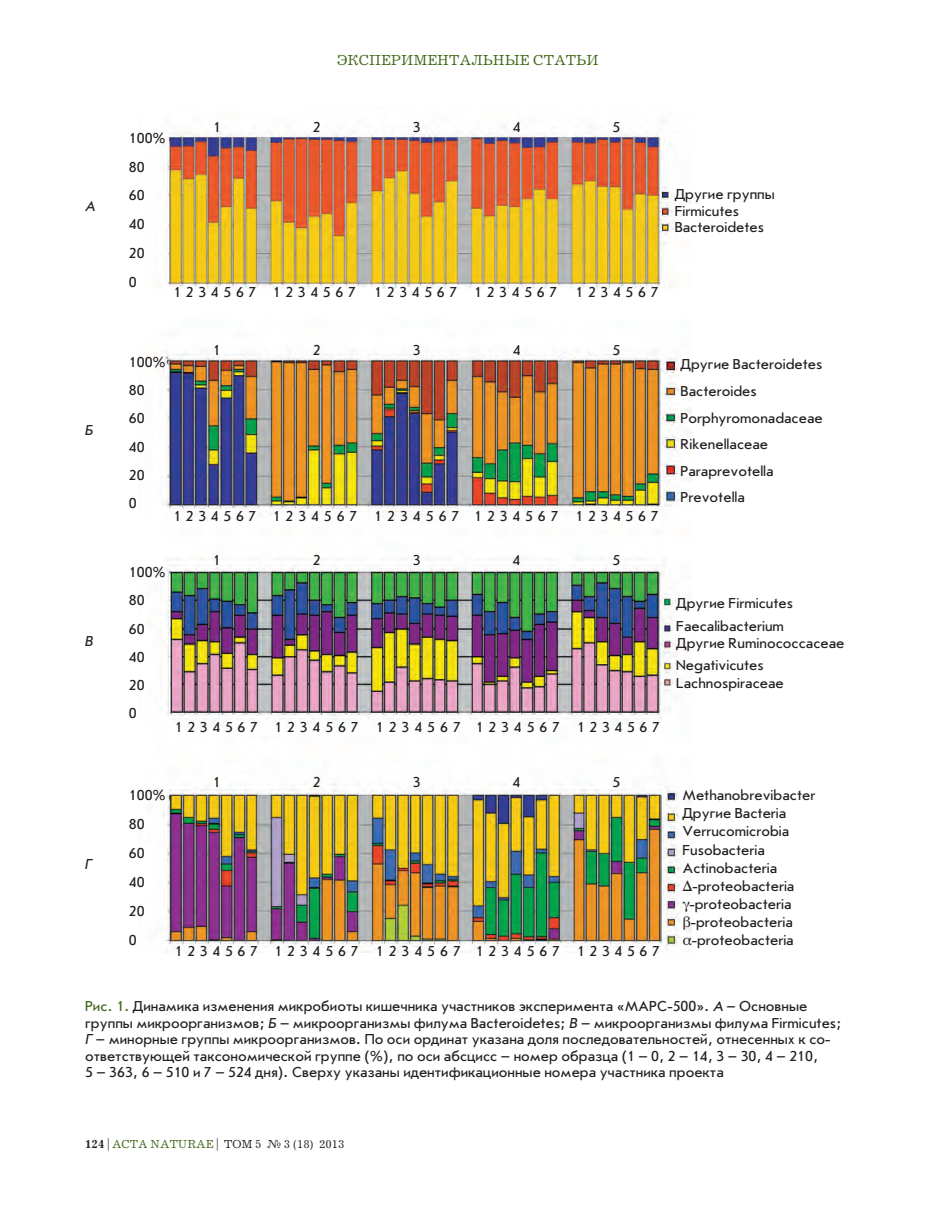
<style>
.page{position:relative;width:936px;height:1212px;background:#fff}
.page>*{position:absolute;margin:0;border:0;box-sizing:border-box;transform-origin:0 0}
.t1{font:15px/28.2px "Journal Sans C";color:#231f20}
.t2{font:15px "Journal C";color:#426616}
.t3{font:italic 15px "Journal Sans C";color:#231f20}
.t4{font:12px "Journal C";color:#231f20}
.s1{font-family:"Newton C Pro"}
.s2{color:#426616}
.s3{font-style:italic}
.s4{font-weight:700}
</style>
<div class="page">
<img style="left:155px;top:121px;width:537px;height:832px">
<p class="t3" style="left:85px;top:198px;width:11px">A</p>
<p class="t3" style="left:85px;top:423px;width:9px">Б</p>
<p class="t3" style="left:85px;top:633px;width:10px">В</p>
<p class="t3" style="left:85px;top:856px;width:9px">Г</p>
<p class="t2" style="left:337px;top:52px;width:263px">ЭКСПЕРИМЕНТАЛЬНЫЕ СТАТЬИ</p>
<p class="t1" style="left:129px;top:124px;width:38px;line-height:28.8px">100%<br>80<br>60<br>40<br>20<br>0</p>
<p class="t1" style="left:213px;top:113px;width:9px">1</p>
<p class="t1" style="left:313px;top:113px;width:9px">2</p>
<p class="t1" style="left:413px;top:113px;width:9px">3</p>
<p class="t1" style="left:512px;top:113px;width:9px">4</p>
<p class="t1" style="left:612px;top:113px;width:9px">5</p>
<p class="t1" style="left:173px;top:278px;width:84px">1 2 3 4 5 6 7</p>
<p class="t1" style="left:273px;top:278px;width:84px">1 2 3 4 5 6 7</p>
<p class="t1" style="left:374px;top:278px;width:84px">1 2 3 4 5 6 7</p>
<p class="t1" style="left:474px;top:278px;width:84px">1 2 3 4 5 6 7</p>
<p class="t1" style="left:575px;top:278px;width:84px">1 2 3 4 5 6 7</p>
<p class="t1" style="left:674px;top:187px;width:102px;line-height:16.5px">Другие группы<br>Firmicutes<br>Bacteroidetes</p>
<p class="t1" style="left:129px;top:348px;width:38px">100%<br>80<br>60<br>40<br>20<br>0</p>
<p class="t1" style="left:213px;top:336px;width:9px">1</p>
<p class="t1" style="left:313px;top:336px;width:9px">2</p>
<p class="t1" style="left:413px;top:336px;width:9px">3</p>
<p class="t1" style="left:512px;top:336px;width:9px">4</p>
<p class="t1" style="left:612px;top:336px;width:9px">5</p>
<p class="t1" style="left:173px;top:502px;width:84px">1 2 3 4 5 6 7</p>
<p class="t1" style="left:273px;top:502px;width:86px">1 2 3 4 5 6 7</p>
<p class="t1" style="left:374px;top:502px;width:87px">1 2 3 4 5 6 7</p>
<p class="t1" style="left:474px;top:502px;width:86px">1 2 3 4 5 6 7</p>
<p class="t1" style="left:575px;top:502px;width:84px">1 2 3 4 5 6 7</p>
<p class="t1" style="left:129px;top:558px;width:38px">100%<br>80<br>60<br>40<br>20<br>0</p>
<p class="t1" style="left:213px;top:546px;width:9px">1</p>
<p class="t1" style="left:313px;top:546px;width:9px">2</p>
<p class="t1" style="left:413px;top:546px;width:9px">3</p>
<p class="t1" style="left:512px;top:546px;width:9px">4</p>
<p class="t1" style="left:612px;top:546px;width:9px">5</p>
<p class="t1" style="left:175px;top:713px;width:84px">1 2 3 4 5 6 7</p>
<p class="t1" style="left:274px;top:713px;width:86px">1 2 3 4 5 6 7</p>
<p class="t1" style="left:376px;top:713px;width:87px">1 2 3 4 5 6 7</p>
<p class="t1" style="left:476px;top:713px;width:86px">1 2 3 4 5 6 7</p>
<p class="t1" style="left:577px;top:713px;width:84px">1 2 3 4 5 6 7</p>
<p class="t1" style="left:680px;top:352px;width:144px;line-height:26.5px">Другие Bacteroidetes<br>Bacteroides<br>Porphyromonadaceae<br>Rikenellaceae<br>Paraprevotella<br>Prevotella</p>
<p class="t1" style="left:676px;top:592px;width:118px;line-height:23px">Другие Firmicutes<br>Faecalibacterium</p>
<p class="t1" style="left:676px;top:633px;width:170px;line-height:21.5px">Другие Ruminococcaceae<br>Negativicutes</p>
<p class="t1" style="left:676px;top:669px;width:109px">Lachnospiraceae</p>
<p class="t1" style="left:129px;top:781px;width:38px;line-height:29px">100%<br>80<br>60<br>40<br>20<br>0</p>
<p class="t1" style="left:213px;top:768px;width:9px">1</p>
<p class="t1" style="left:313px;top:768px;width:9px">2</p>
<p class="t1" style="left:412px;top:768px;width:9px">3</p>
<p class="t1" style="left:512px;top:768px;width:9px">4</p>
<p class="t1" style="left:612px;top:768px;width:9px">5</p>
<p class="t1" style="left:175px;top:937px;width:84px">1 2 3 4 5 6 7</p>
<p class="t1" style="left:274px;top:937px;width:86px">1 2 3 4 5 6 7</p>
<p class="t1" style="left:376px;top:937px;width:87px">1 2 3 4 5 6 7</p>
<p class="t1" style="left:476px;top:937px;width:86px">1 2 3 4 5 6 7</p>
<p class="t1" style="left:577px;top:937px;width:84px">1 2 3 4 5 6 7</p>
<p class="t1" style="left:682px;top:786px;width:134px;line-height:18.1px">Methanobrevibacter<br>Другие Bacteria<br>Verrucomicrobia<br>Fusobacteria<br>Actinobacteria<br><span class="s1">Δ</span>-proteobacteria <span class="s1">γ</span>-proteobacteria <span class="s1">β</span>-proteobacteria <span class="s1">α</span>-proteobacteria</p>
<p class="t1" style="left:85px;top:998px;width:757px;line-height:16.5px"><span class="s2">Рис. 1.</span> Динамика изменения микробиоты кишечника участников эксперимента «МАРС-500». <span class="s3">A</span> – Основные группы микроорганизмов; <span class="s3">Б</span> – микроорганизмы филума Bacteroidetes; <span class="s3">В</span> – микроорганизмы филума Firmicutes; <span class="s3">Г</span> – минорные группы микроорганизмов. По оси ординат указана доля последовательностей, отнесенных к со&shy;ответствующей таксономической группе (%), по оси абсцисс – номер образца (1 – 0, 2 – 14, 3 – 30, 4 – 210,<br>5 – 363, 6 – 510 и 7 – 524 дня). Сверху указаны идентификационные номера участника проекта</p>
<p class="t4" style="left:85px;top:1137px;width:261px"><span class="s4">124</span> | <span class="s2">ACTA NATURAE</span> | ТОМ 5 № 3 (18) 2013</p>
</div>
